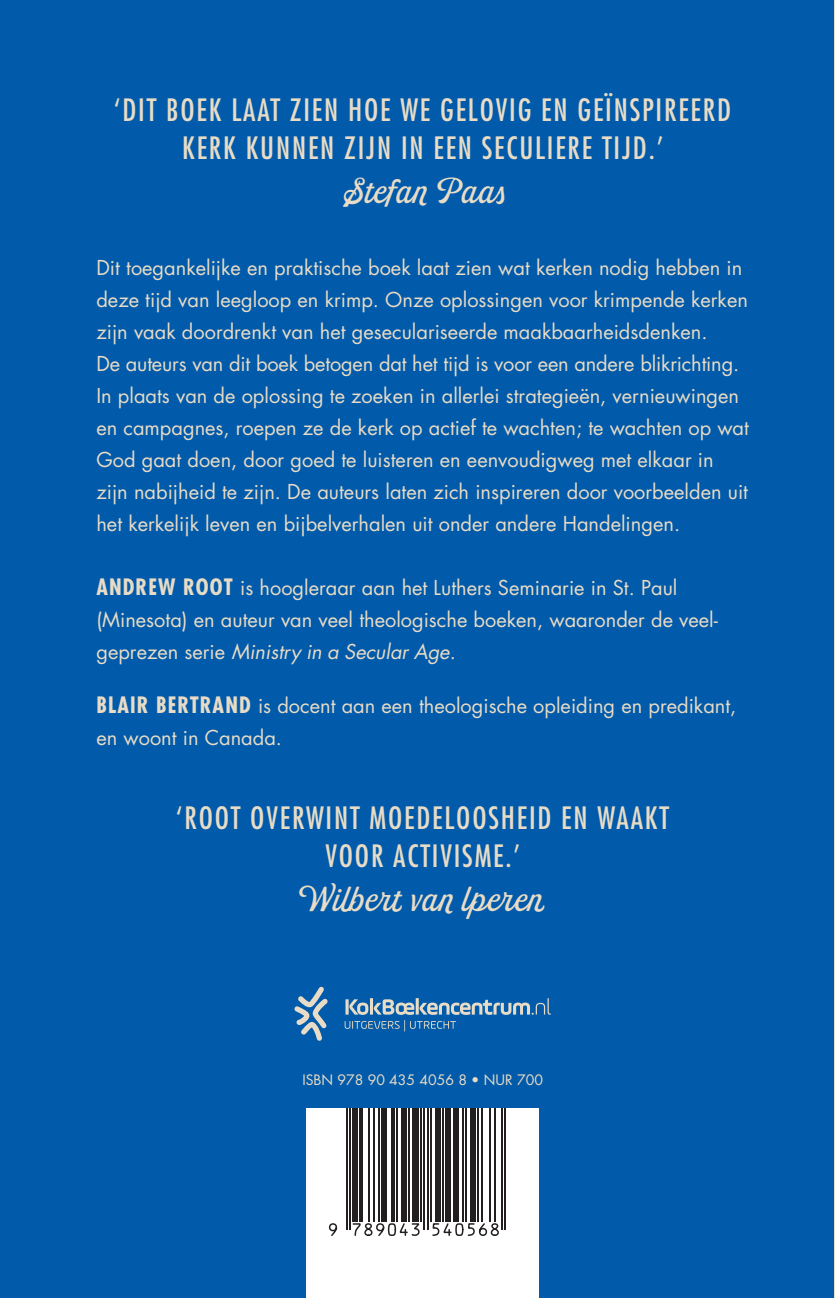
<style>
.page{position:relative;width:835px;height:1298px;background:#fff}
.page>*{position:absolute;margin:0;border:0;box-sizing:border-box;transform-origin:0 0}
.t1{font:44px "Bordonaro Script Rounded";color:#e8dcc6}
.t2{font:condensed 30px/38px "Futura Std";letter-spacing:.06em;color:#e8dcc6;text-align:center}
.t3{font:20px/32px "Futura Std";color:#e8dcc6}
.t4{font:14px "Futura Std";color:#e8dcc6}
.s1{font-weight:700;font-stretch:condensed;font-size:22px}
.s2{font-style:italic}
</style>
<div class="page">
<div style="left:0;top:0;width:833px;height:1297px;background:#015aaa"></div>
<svg style="left:345px;top:998px;width:205px;height:16px"></svg>
<svg style="left:344px;top:1020px;width:112px;height:11px"></svg>
<svg style="left:294px;top:986px;width:33px;height:54px"></svg>
<div style="left:306px;top:1108px;width:233px;height:189px;background:#fff"></div>
<hr style="left:346px;top:1108px;width:1px;height:121px;background:#231f20">
<hr style="left:349px;top:1108px;width:2px;height:121px;background:#231f20">
<div style="left:352px;top:1108px;width:6px;height:113px;background:#231f20"></div>
<hr style="left:359px;top:1108px;width:4px;height:113px;background:#231f20">
<hr style="left:368px;top:1108px;width:1px;height:113px;background:#231f20">
<hr style="left:373px;top:1108px;width:1px;height:113px;background:#231f20">
<hr style="left:378px;top:1108px;width:1px;height:113px;background:#231f20">
<div style="left:381px;top:1108px;width:5px;height:113px;background:#231f20"></div>
<hr style="left:391px;top:1108px;width:4px;height:113px;background:#231f20">
<hr style="left:396px;top:1108px;width:2px;height:113px;background:#231f20">
<div style="left:401px;top:1108px;width:5px;height:113px;background:#231f20"></div>
<hr style="left:408px;top:1108px;width:2px;height:113px;background:#231f20">
<div style="left:411px;top:1108px;width:7px;height:113px;background:#231f20"></div>
<hr style="left:420px;top:1108px;width:1px;height:113px;background:#231f20">
<hr style="left:423px;top:1108px;width:2px;height:121px;background:#231f20">
<hr style="left:427px;top:1108px;width:1px;height:121px;background:#231f20">
<hr style="left:430px;top:1108px;width:2px;height:113px;background:#231f20">
<div style="left:435px;top:1108px;width:5px;height:113px;background:#231f20"></div>
<hr style="left:442px;top:1108px;width:1px;height:113px;background:#231f20">
<div style="left:445px;top:1108px;width:5px;height:113px;background:#231f20"></div>
<div style="left:453px;top:1108px;width:6px;height:113px;background:#231f20"></div>
<hr style="left:462px;top:1108px;width:2px;height:113px;background:#231f20">
<hr style="left:465px;top:1108px;width:2px;height:113px;background:#231f20">
<div style="left:470px;top:1108px;width:5px;height:113px;background:#231f20"></div>
<hr style="left:477px;top:1108px;width:2px;height:113px;background:#231f20">
<hr style="left:480px;top:1108px;width:2px;height:113px;background:#231f20">
<hr style="left:489px;top:1108px;width:2px;height:113px;background:#231f20">
<hr style="left:494px;top:1108px;width:2px;height:113px;background:#231f20">
<hr style="left:501px;top:1108px;width:1px;height:121px;background:#231f20">
<hr style="left:504px;top:1108px;width:2px;height:121px;background:#231f20">
<svg style="left:328px;top:1223px;width:10px;height:13px"></svg>
<svg style="left:352px;top:1221px;width:68px;height:15px"></svg>
<svg style="left:431px;top:1221px;width:68px;height:15px"></svg>
<svg style="left:833px;top:0;width:2px;height:1298px;background:#749bb8"></svg>
<h2 class="t2" style="left:114px;top:91px;width:618px">‘DIT BOEK LAAT ZIEN HOE WE GELOVIG EN GEÏNSPIREERD<br>KERK KUNNEN ZIJN IN EEN SECULIERE TIJD.’</h2>
<h1 class="t1" style="left:340px;top:170px;width:166px">Stefan Paas</h1>
<p class="t3" style="left:96px;top:252px;width:654px">Dit toegankelijke en praktische boek laat zien wat kerken nodig hebben in deze tijd van leegloop en krimp. Onze oplossingen voor krimpende kerken zijn vaak doordrenkt van het geseculariseerde maakbaarheidsdenken.<br>De auteurs van dit boek betogen dat het tijd is voor een andere blikrichting.<br>In plaats van de oplossing te zoeken in allerlei strategieën, vernieuwingen en campagnes, roepen ze de kerk op actief te wachten; te wachten op wat God gaat doen, door goed te luisteren en eenvoudigweg met elkaar in zijn nabijheid te zijn. De auteurs laten zich inspireren door voorbeelden uit het kerkelijk leven en bijbelverhalen uit onder andere Handelingen.</p>
<p class="t3" style="left:96px;top:572px;width:623px"><span class="s1">ANDREW ROOT</span> is hoogleraar aan het Luthers Seminarie in St. Paul (Minesota) en auteur van veel theologische boeken, waaronder de veel&shy;geprezen serie <span class="s2">Ministry in a Secular Age</span>.</p>
<p class="t3" style="left:96px;top:690px;width:641px"><span class="s1">BLAIR BERTRAND</span> is docent aan een theologische opleiding en predikant, en woont in Canada.</p>
<h2 class="t2" style="left:176px;top:799px;width:494px">‘ROOT OVERWINT MOEDELOOSHEID EN WAAKT<br>VOOR ACTIVISME.’</h2>
<h1 class="t1" style="left:301px;top:878px;width:244px">Wilbert van lperen</h1>
<p class="t4" style="left:302px;top:1070px;width:242px">ISBN 978 90 435 4056 8 • NUR 700</p>
</div>
